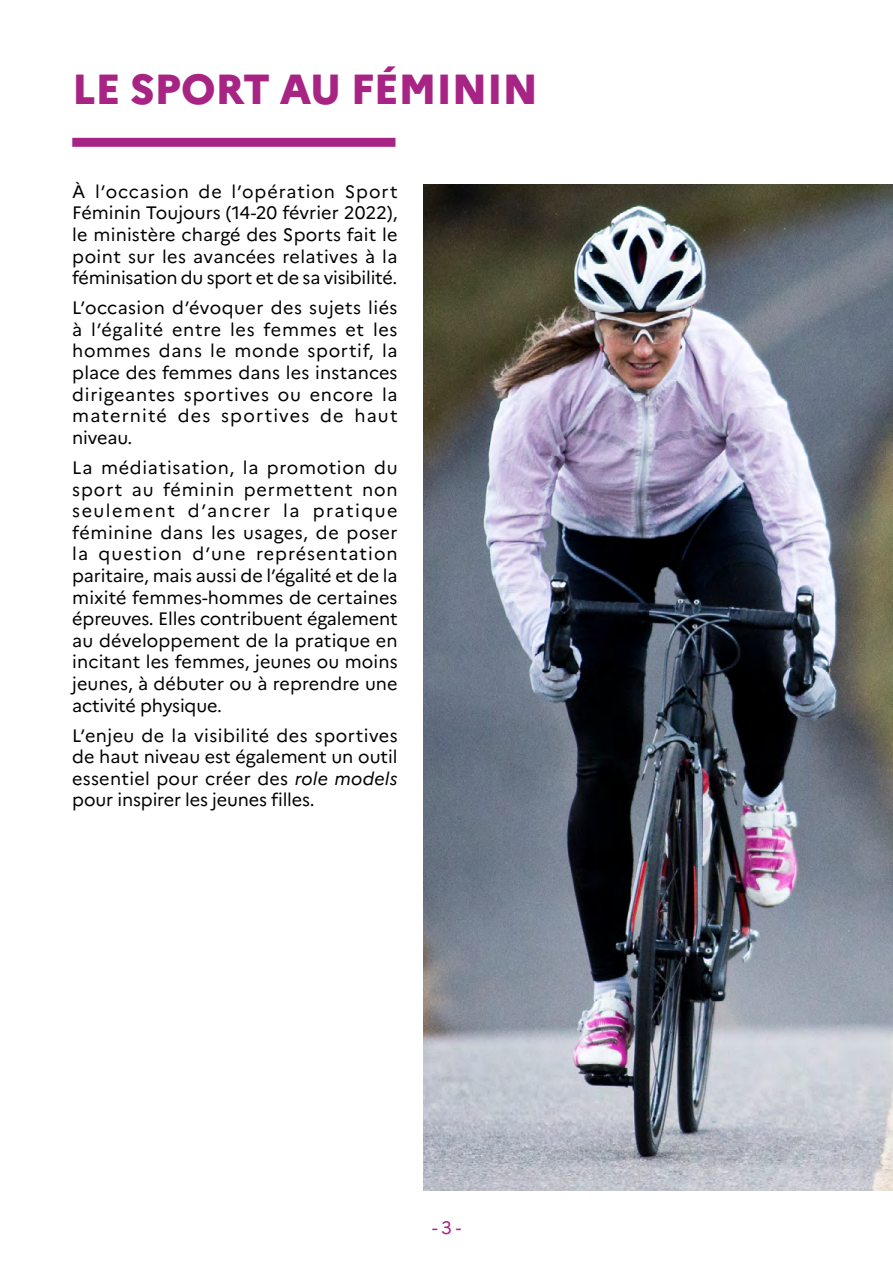
<style>
.page{position:relative;width:893px;height:1263px;background:#fff}
.page>*{position:absolute;margin:0;border:0;box-sizing:border-box;transform-origin:0 0}
.t1{font:800 42px "Marianne";letter-spacing:-.01em;color:#a72485}
.t2{font:18px/21.6px "Marianne";letter-spacing:.005em;color:#000;text-align:justify}
.t3{font:18px "Marianne";color:#a72485}
.s1{font-style:italic}
</style>
<div class="page">
<div style="left:72px;top:138px;width:323px;height:9px;background:#a72485"></div>
<img style="left:423px;top:185px;width:470px;height:1006px">
<h1 class="t1" style="left:72px;top:63px;width:467px">LE SPORT AU FÉMININ</h1>
<p class="t2" style="left:72px;top:180px;width:327px">À l’occasion de l’opération Sport Féminin Toujours (14-20 février 2022), le ministère chargé des Sports fait le point sur les avancées relatives à la féminisation du sport et de sa visibilité.</p>
<p class="t2" style="left:72px;top:297px;width:327px">L’occasion d’évoquer des sujets liés à l’égalité entre les femmes et les hommes dans le monde sportif, la place des femmes dans les instances dirigeantes sportives ou encore la maternité des sportives de haut niveau.</p>
<p class="t2" style="left:72px;top:457px;width:327px">La médiatisation, la promotion du sport au féminin permettent non seulement d’ancrer la pratique féminine dans les usages, de poser la question d’une représentation paritaire, mais aussi de l’égalité et de la mixité femmes-hommes de certaines épreuves. Elles contribuent également au développement de la pratique en incitant les femmes, jeunes ou moins jeunes, à débuter ou à reprendre une activité physique.</p>
<p class="t2" style="left:72px;top:724px;width:327px">L’enjeu de la visibilité des sportives de haut niveau est également un outil essentiel pour créer des <span class="s1">role models </span>pour inspirer les jeunes filles.</p>
<p class="t3" style="left:432px;top:1216px;width:31px">- 3 -</p>
</div>
